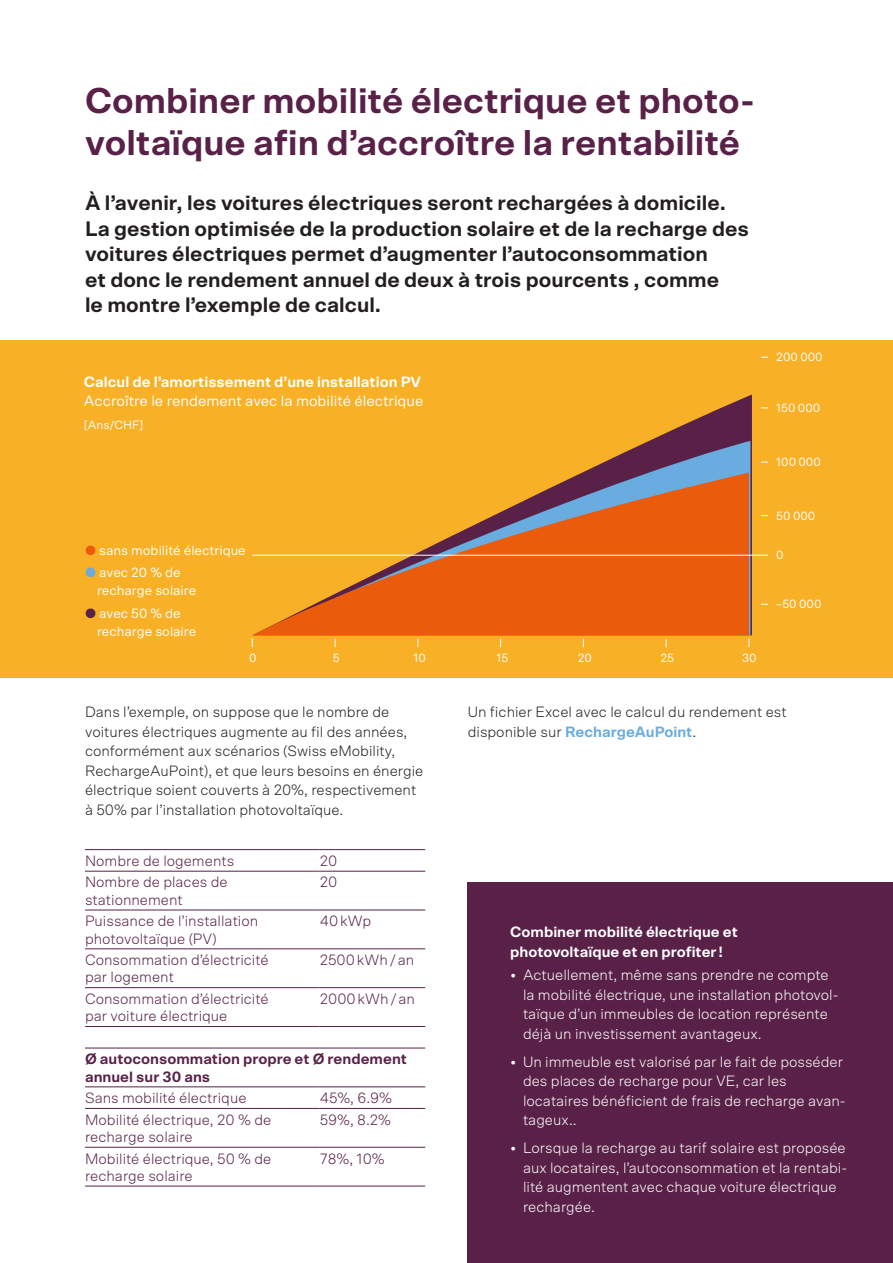
<style>
.page{position:relative;width:893px;height:1263px;background:#fff}
.page>*{position:absolute;margin:0;border:0;box-sizing:border-box;transform-origin:0 0}
.Titel{font:700 36px/42px "Scto Grotesk A";color:#592147}
.Lead{font:700 21px/25.5px "Scto Grotesk A";color:#231f20}
.t1{font:300 15px/19.5px "Scto Grotesk A";color:#fff}
.Tabelle{font:300 15px/17.2px "Scto Grotesk A";color:#592147}
.Grundtext{font:300 15px/19.5px "Scto Grotesk A";color:#231f20}
.t2{font:15px/19.5px "Scto Grotesk A";color:#fff}
.Kastentitel{font:700 15px/19.5px "Scto Grotesk A";color:#fff}
.Tabelle-2{font:700 15px/17.2px "Scto Grotesk A";color:#592147}
.t3{font:13.5px/18px "Scto Grotesk A";color:#fff}
.t4{font:12px "Scto Grotesk A";color:#fff}
.s1{font-weight:700}
.s2{color:#ea5b0c}
.s3{color:#6aabdb}
.s4{color:#592147}
.s5{font-weight:700;color:#69acdf}
</style>
<div class="page">
<div style="left:468px;top:882px;width:425px;height:381px;background:#592147"></div>
<hr style="left:85px;top:849px;width:235px;height:1px;background:#592147">
<hr style="left:320px;top:849px;width:105px;height:1px;background:#592147">
<hr style="left:85px;top:871px;width:235px;height:1px;background:#592147">
<hr style="left:320px;top:871px;width:105px;height:1px;background:#592147">
<hr style="left:85px;top:910px;width:235px;height:1px;background:#592147">
<hr style="left:320px;top:910px;width:105px;height:1px;background:#592147">
<hr style="left:85px;top:948px;width:235px;height:1px;background:#592147">
<hr style="left:320px;top:948px;width:105px;height:1px;background:#592147">
<hr style="left:85px;top:987px;width:235px;height:1px;background:#592147">
<hr style="left:320px;top:987px;width:105px;height:1px;background:#592147">
<hr style="left:85px;top:1026px;width:235px;height:1px;background:#592147">
<hr style="left:320px;top:1026px;width:105px;height:1px;background:#592147">
<hr style="left:85px;top:1048px;width:235px;height:1px;background:#592147">
<hr style="left:320px;top:1048px;width:105px;height:1px;background:#592147">
<hr style="left:85px;top:1086px;width:235px;height:1px;background:#592147">
<hr style="left:320px;top:1086px;width:105px;height:1px;background:#592147">
<hr style="left:85px;top:1108px;width:235px;height:1px;background:#592147">
<hr style="left:320px;top:1108px;width:105px;height:1px;background:#592147">
<hr style="left:85px;top:1147px;width:235px;height:1px;background:#592147">
<hr style="left:320px;top:1147px;width:105px;height:1px;background:#592147">
<hr style="left:85px;top:1186px;width:235px;height:1px;background:#592147">
<hr style="left:320px;top:1186px;width:105px;height:1px;background:#592147">
<div style="left:0;top:341px;width:893px;height:337px;background:#f8b127"></div>
<svg style="left:649px;top:395px;width:103px;height:240px;fill:#5d2545"></svg>
<svg style="left:581px;top:441px;width:169px;height:194px"></svg>
<svg style="left:252px;top:473px;width:497px;height:162px;fill:#ea5b0c"></svg>
<hr style="left:252px;top:555px;width:516px;height:1px;background:#fff">
<p class="Titel" style="left:85px;top:79px;width:671px">Combiner mobilité électrique et photo&shy;voltaïque afin d’accroître la rentabilité</p>
<p class="Lead" style="left:85px;top:190px;width:665px">À l’avenir, les voitures électriques seront rechargées à domicile.<br>La gestion optimisée de la production solaire et de la recharge des voitures électriques permet d’augmenter l’autoconsommation<br>et donc le rendement annuel de deux à trois pourcents , comme<br>le montre l’exemple de calcul.</p>
<p class="t2" style="left:84px;top:371px;width:341px"><span class="s1">Calcul de l’amortissement d’une installation PV<br></span>Accroître le rendement avec la mobilité électrique</p>
<p class="t4" style="left:84px;top:417px;width:61px">[Ans/CHF]</p>
<p class="t3" style="left:85px;top:541px;width:162px"><span class="s2">●</span> sans mobilité électrique</p>
<p class="t3" style="left:97px;top:563px;width:101px;text-indent:-12px"><span class="s3">●</span> avec 20 % de recharge solaire</p>
<p class="t3" style="left:97px;top:604px;width:101px;text-indent:-12px"><span class="s4">●</span> avec 50 % de recharge solaire</p>
<p class="t4" style="left:249px;top:651px;width:9px">0</p>
<p class="t4" style="left:333px;top:651px;width:8px">5</p>
<p class="t4" style="left:413px;top:651px;width:14px">10</p>
<p class="t4" style="left:497px;top:651px;width:13px">15</p>
<p class="t4" style="left:578px;top:651px;width:16px">20</p>
<p class="t4" style="left:660px;top:651px;width:15px">25</p>
<p class="t4" style="left:742px;top:651px;width:16px">30</p>
<p class="t4" style="left:776px;top:350px;width:48px">200 000</p>
<p class="t4" style="left:776px;top:401px;width:46px">150 000</p>
<p class="t4" style="left:776px;top:455px;width:46px">100 000</p>
<p class="t4" style="left:776px;top:509px;width:41px">50 000</p>
<p class="t4" style="left:776px;top:548px;width:9px">0</p>
<p class="t4" style="left:776px;top:596px;width:47px">–50 000</p>
<p class="Grundtext" style="left:85px;top:702px;width:340px">Dans l’exemple, on suppose que le nombre de voitures électriques augmente au fil des années, conformément aux scénarios (Swiss eMobility, RechargeAuPoint), et que leurs besoins en énergie électrique soient couverts à 20%, respectivement à 50% par l’installation photovoltaïque.</p>
<p class="Tabelle" style="left:85px;top:852px;width:151px">Nombre de logements</p>
<p class="Tabelle" style="left:320px;top:852px;width:19px">20</p>
<p class="Tabelle" style="left:85px;top:873px;width:144px">Nombre de places de stationnement</p>
<p class="Tabelle" style="left:320px;top:873px;width:19px">20</p>
<p class="Tabelle" style="left:85px;top:912px;width:175px">Puissance de l’installation photovoltaïque (PV)</p>
<p class="Tabelle" style="left:320px;top:912px;width:53px">40kWp</p>
<p class="Tabelle" style="left:85px;top:951px;width:185px">Consommation d’électricité par logement</p>
<p class="Tabelle" style="left:320px;top:951px;width:96px">2500kWh/an</p>
<p class="Tabelle" style="left:85px;top:990px;width:185px">Consommation d’électricité par voiture électrique</p>
<p class="Tabelle" style="left:320px;top:990px;width:97px">2000kWh/an</p>
<p class="Tabelle-2" style="left:85px;top:1050px;width:323px">Ø autoconsommation propre et Ø rendement annuel sur 30 ans</p>
<p class="Tabelle" style="left:85px;top:1089px;width:163px">Sans mobilité électrique</p>
<p class="Tabelle" style="left:320px;top:1089px;width:74px">45%, 6.9%</p>
<p class="Tabelle" style="left:85px;top:1111px;width:188px">Mobilité électrique, 20 % de recharge solaire</p>
<p class="Tabelle" style="left:320px;top:1111px;width:73px">59%, 8.2%</p>
<p class="Tabelle" style="left:85px;top:1149px;width:188px">Mobilité électrique, 50 % de recharge solaire</p>
<p class="Tabelle" style="left:320px;top:1149px;width:67px">78%, 10%</p>
<p class="Grundtext" style="left:468px;top:702px;width:320px">Un fichier Excel avec le calcul du rendement est disponible sur <span class="s5">RechargeAuPoint</span>.</p>
<p class="Kastentitel" style="left:510px;top:922px;width:229px">Combiner mobilité électrique et photovoltaïque et en profiter !</p>
<p class="t1" style="left:523px;top:965px;width:317px;text-indent:-13px">• Actuellement, même sans prendre ne compte la mobilité électrique, une installation photovol&shy;taïque d’un immeubles de location représente déjà un investissement avantageux.</p>
<p class="t1" style="left:523px;top:1052px;width:324px;text-indent:-13px">• Un immeuble est valorisé par le fait de posséder des places de recharge pour VE, car les locataires bénéficient de frais de recharge avan&shy;tageux..</p>
<p class="t1" style="left:523px;top:1138px;width:326px;text-indent:-13px">• Lorsque la recharge au tarif solaire est proposée aux locataires, l’autoconsommation et la rentabi&shy;lité augmentent avec chaque voiture électrique rechargée.</p>
</div>
